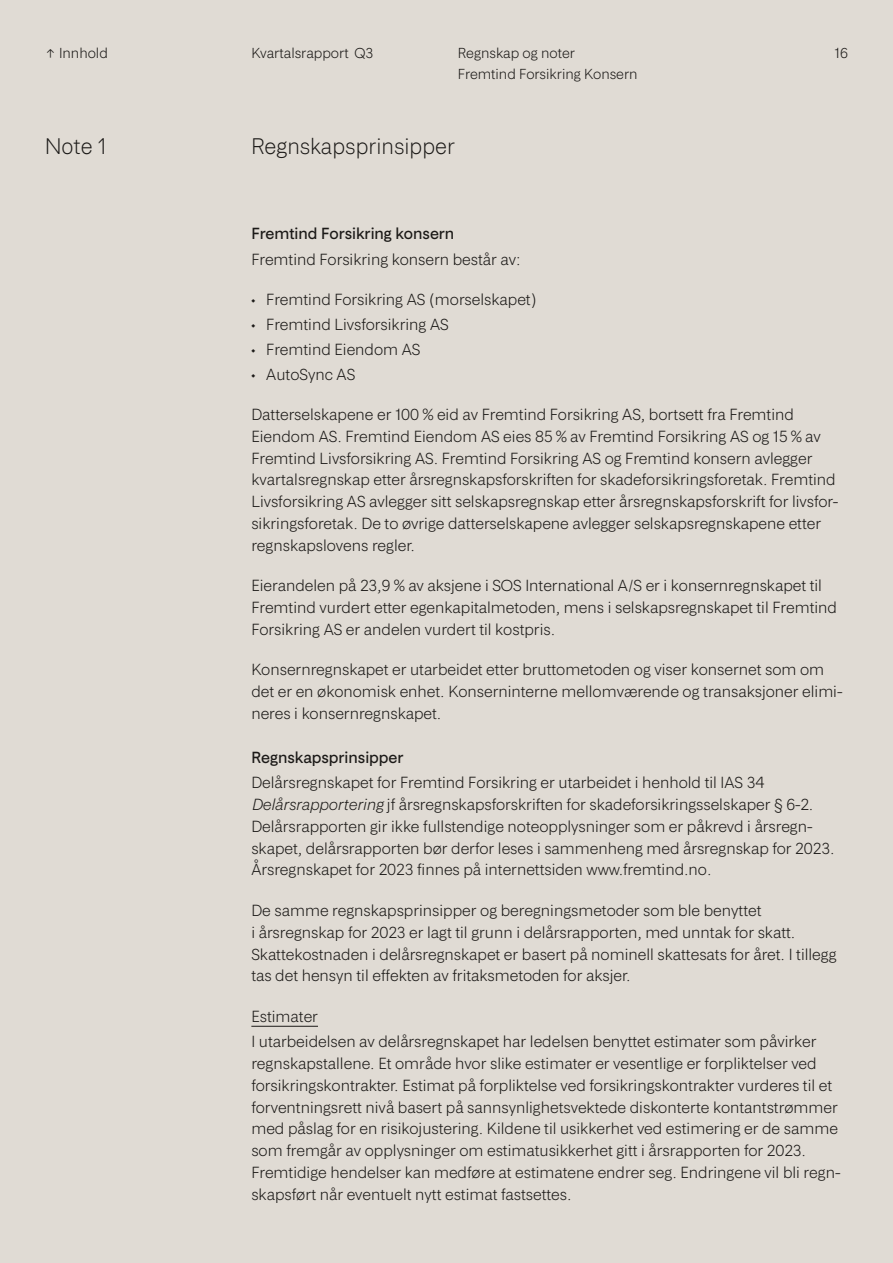
<style>
.page{position:relative;width:893px;height:1263px;background:#e0dbd4}
.page>*{position:absolute;margin:0;border:0;box-sizing:border-box;transform-origin:0 0}
.Regnskap___Note_Tittel{font:21px "Fremtind Grotesk Display";color:#1b1917}
.Regnskap___Note_Nummer{font:21px "Fremtind Grotesk Display";color:#1b1917}
.t1{font:15px/21.8px "Fremtind Grotesk";color:#1b1917}
.t2{font:700 15px "Fremtind Grotesk";color:#1b1917}
.t3{font:13.5px "Fremtind Grotesk";color:#1b1917}
.s1{font-style:italic}
</style>
<div class="page">
<hr style="left:251px;top:1026px;width:67px;height:1px;background:#1b1917">
<p class="t3" style="left:45px;top:43px;width:64px">↑ Innhold</p>
<p class="t3" style="left:251px;top:43px;width:124px">Kvartalsrapport Q3</p>
<p class="t3" style="left:458px;top:43px;width:119px">Regnskap og noter</p>
<p class="t3" style="left:835px;top:43px;width:15px">16</p>
<p class="t3" style="left:458px;top:64px;width:181px">Fremtind Forsikring Konsern</p>
<p class="Regnskap___Note_Nummer" style="left:45px;top:130px;width:63px">Note 1</p>
<p class="Regnskap___Note_Tittel" style="left:251px;top:130px;width:205px">Regnskapsprinsipper</p>
<p class="t2" style="left:251px;top:222px;width:204px">Fremtind Forsikring konsern</p>
<p class="t1" style="left:251px;top:247px;width:271px">Fremtind Forsikring konsern består av:</p>
<p class="t1" style="left:251px;top:288px;width:287px">• Fremtind Forsikring AS (morselskapet)</p>
<p class="t1" style="left:251px;top:313px;width:199px">• Fremtind Livsforsikring AS</p>
<p class="t1" style="left:251px;top:337px;width:171px">• Fremtind Eiendom AS</p>
<p class="t1" style="left:251px;top:362px;width:106px">• AutoSync AS</p>
<p class="t1" style="left:251px;top:403px;width:589px">Datterselskapene er 100 % eid av Fremtind Forsikring AS, bortsett fra Fremtind Eiendom AS. Fremtind Eiendom AS eies 85 % av Fremtind Forsikring AS og 15 % av Fremtind Livsforsikring AS. Fremtind Forsikring AS og Fremtind konsern avlegger kvartalsregnskap etter årsregnskapsforskriften for skadeforsikringsforetak. Fremtind Livsforsikring AS avlegger sitt selskapsregnskap etter årsregnskapsforskrift for livsfor&shy;sikringsforetak. De to øvrige datterselskapene avlegger selskapsregnskapene etter regnskapslovens regler.</p>
<p class="t1" style="left:251px;top:574px;width:587px">Eierandelen på 23,9 % av aksjene i SOS International A/S er i konsernregnskapet til<br>Fremtind vurdert etter egenkapitalmetoden, mens i selskapsregnskapet til Fremtind<br>Forsikring AS er andelen vurdert til kostpris.</p>
<p class="t1" style="left:251px;top:658px;width:593px">Konsernregnskapet er utarbeidet etter bruttometoden og viser konsernet som om det er en økonomisk enhet. Konserninterne mellomværende og transaksjoner elimi&shy;neres i konsernregnskapet.</p>
<p class="t2" style="left:251px;top:746px;width:154px">Regnskapsprinsipper</p>
<p class="t1" style="left:251px;top:771px;width:585px">Delårsregnskapet for Fremtind Forsikring er utarbeidet i henhold til IAS 34<br><span class="s1">Delårsrapportering</span> jf årsregnskapsforskriften for skadeforsikringsselskaper § 6-2.<br>Delårsrapporten gir ikke fullstendige noteopplysninger som er påkrevd i årsregn&shy;skapet, delårsrapporten bør derfor leses i sammenheng med årsregnskap for 2023.<br>Årsregnskapet for 2023 finnes på internettsiden www.fremtind.no.</p>
<p class="t1" style="left:251px;top:898px;width:587px">De samme regnskapsprinsipper og beregningsmetoder som ble benyttet<br>i årsregnskap for 2023 er lagt til grunn i delårsrapporten, med unntak for skatt.<br>Skattekostnaden i delårsregnskapet er basert på nominell skattesats for året. I tillegg tas det hensyn til effekten av fritaksmetoden for aksjer.</p>
<p class="t1" style="left:251px;top:1004px;width:68px">Estimater</p>
<p class="t1" style="left:251px;top:1030px;width:591px">I utarbeidelsen av delårsregnskapet har ledelsen benyttet estimater som påvirker regnskapstallene. Et område hvor slike estimater er vesentlige er forpliktelser ved forsikringskontrakter. Estimat på forpliktelse ved forsikringskontrakter vurderes til et forventningsrett nivå basert på sannsynlighetsvektede diskonterte kontantstrømmer med påslag for en risikojustering. Kildene til usikkerhet ved estimering er de samme som fremgår av opplysninger om estimatusikkerhet gitt i årsrapporten for 2023.<br>Fremtidige hendelser kan medføre at estimatene endrer seg. Endringene vil bli regn&shy;skapsført når eventuelt nytt estimat fastsettes.</p>
</div>
